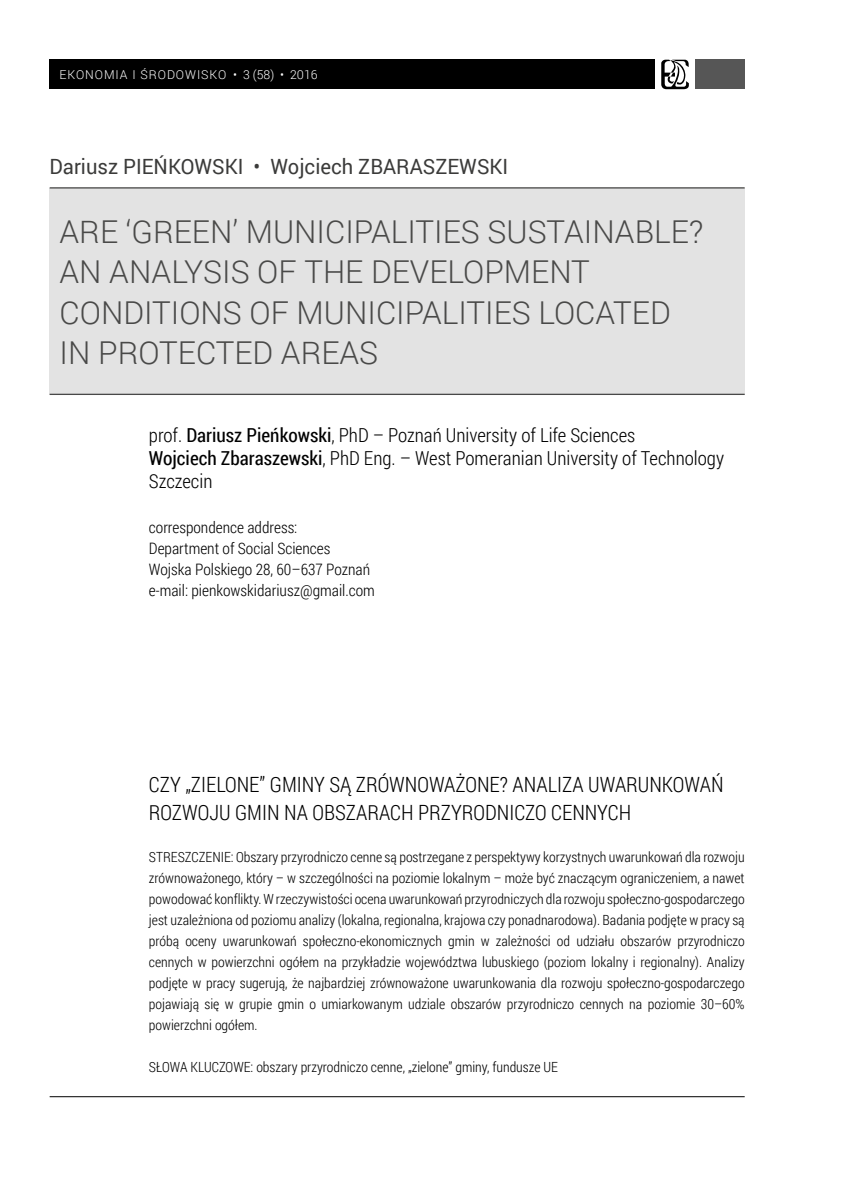
<style>
.page{position:relative;width:844px;height:1191px;background:#fff}
.page>*{position:absolute;margin:0;border:0;box-sizing:border-box;transform-origin:0 0}
.t1{font:300 31.5px/40.2px "Roboto";color:#494948}
.t2{font:300 21px/28px "Roboto Condensed";color:#000}
.t3{font:21px "Roboto";color:#3b3b3a;scale:.96 1}
.t4{font:300 19.25px/23.1px "Roboto Condensed";color:#000}
.t5{font:300 15.75px/21px "Roboto Condensed";color:#000}
.t6{font:300 14px/21px "Roboto Condensed";color:#000;text-align:justify}
.t7{font:300 12.25px "Roboto";letter-spacing:.075em;color:#fff}
.s1{font-weight:400}
</style>
<div class="page">
<div style="left:50px;top:60px;width:605px;height:29px;background:#000"></div>
<svg style="left:661px;top:60px;width:27px;height:29px"></svg>
<div style="left:694px;top:60px;width:50px;height:29px;background:#565656"></div>
<hr style="left:50px;top:1096px;width:694px;height:1px;background:#000">
<div style="left:50px;top:189px;width:694px;height:206px;background:#e3e3e3"></div>
<hr style="left:50px;top:187px;width:694px;height:1px;background:#494948">
<hr style="left:50px;top:394px;width:694px;height:1px;background:#494948">
<p class="t7" style="left:60px;top:67px;width:259px">EKONOMIA I ŚRODOWISKO • 3 (58) • 2016</p>
<h2 class="t3" style="left:50px;top:151px;width:479px">Dariusz PIEŃKOWSKI • Wojciech ZBARASZEWSKI</h2>
<h1 class="t1" style="left:60px;top:211px;width:645px">ARE ‘GREEN’ MUNICIPALITIES SUSTAINABLE?<br>AN ANALYSIS OF THE DEVELOPMENT<br>CONDITIONS OF MUNICIPALITIES LOCATED<br>IN PROTECTED AREAS</h1>
<h3 class="t4" style="left:149px;top:423px;width:576px">prof. <span class="s1">Dariusz Pieńkowski</span>, PhD – Poznań University of Life Sciences<br><span class="s1">Wojciech Zbaraszewski</span>, PhD Eng. – West Pomeranian University of Technology<br>Szczecin</h3>
<p class="t5" style="left:149px;top:516px;width:227px">correspondence address:<br>Department of Social Sciences Wojska Polskiego 28, 60–637 Poznań e-mail: pienkowskidariusz@gmail.com</p>
<h2 class="t2" style="left:149px;top:769px;width:576px">CZY „ZIELONE” GMINY SĄ ZRÓWNOWAŻONE? ANALIZA UWARUNKOWAŃ<br>ROZWOJU GMIN NA OBSZARACH PRZYRODNICZO CENNYCH</h2>
<p class="t6" style="left:149px;top:846px;width:597px">STRESZCZENIE: Obszary przyrodniczo cenne są postrzegane z perspektywy korzystnych uwarunkowań dla rozwoju zrównoważonego, który – w szczególności na poziomie lokalnym – może być znaczącym ograniczeniem, a nawet powodować konflikty. W rzeczywistości ocena uwarunkowań przyrodniczych dla rozwoju społeczno-gospodarczego jest uzależniona od poziomu analizy (lokalna, regionalna, krajowa czy ponadnarodowa). Badania podjęte w pracy są próbą oceny uwarunkowań społeczno-ekonomicznych gmin w zależności od udziału obszarów przyrodniczo cennych w powierzchni ogółem na przykładzie województwa lubuskiego (poziom lokalny i regionalny). Analizy podjęte w pracy sugerują, że najbardziej zrównoważone uwarunkowania dla rozwoju społeczno-gospodarczego pojawiają się w grupie gmin o umiarkowanym udziale obszarów przyrodniczo cennych na poziomie 30–60% powierzchni ogółem.</p>
<p class="t6" style="left:149px;top:1056px;width:410px">SŁOWA KLUCZOWE: obszary przyrodniczo cenne, „zielone” gminy, fundusze UE</p>
</div>
